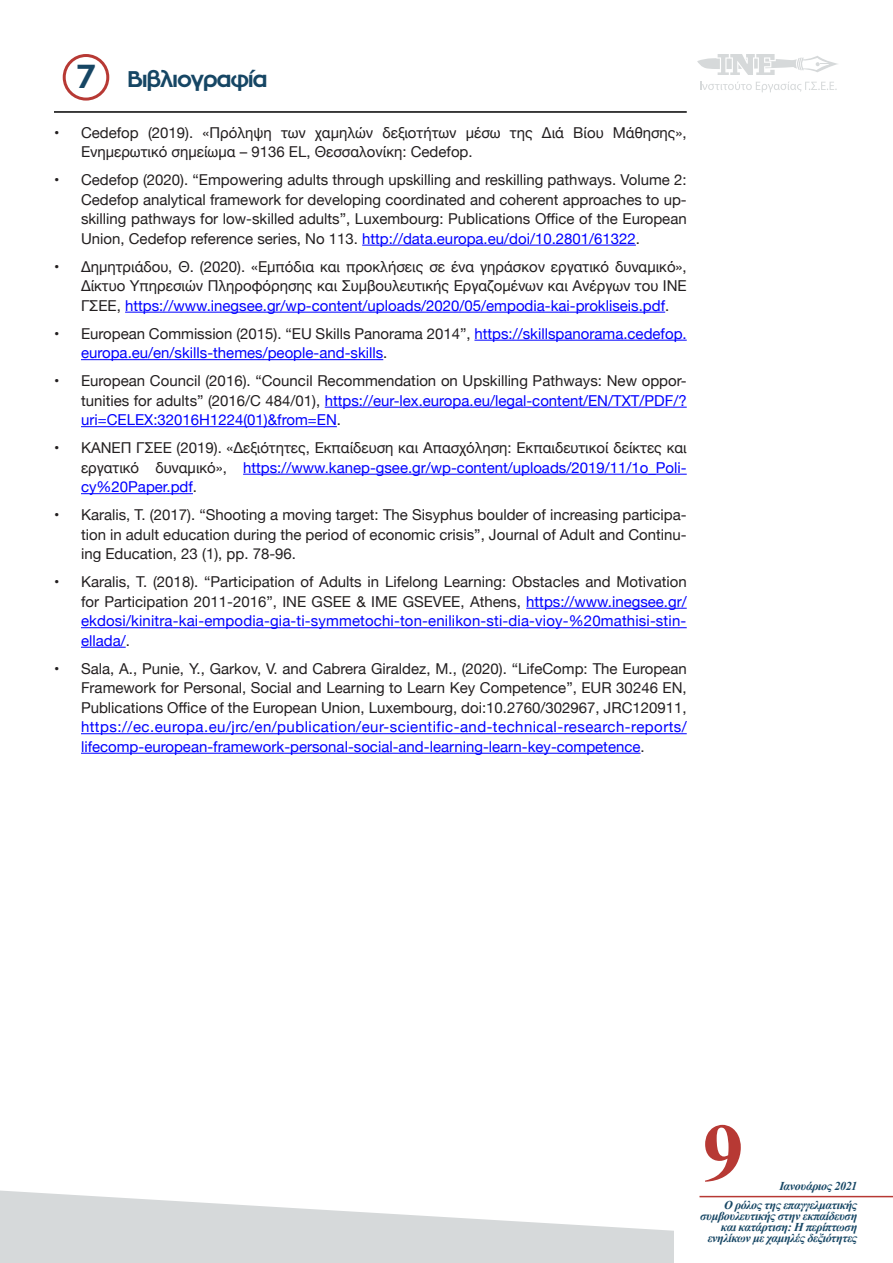
<style>
.page{position:relative;width:893px;height:1263px;background:#fff}
.page>*{position:absolute;margin:0;border:0;box-sizing:border-box;transform-origin:0 0}
.t1{font:700 82.5px "Times New Roman";color:#b73934}
.t2{font:700 33px "Zona Pro";color:#164664}
.t3{font:700 22.5px "Zona Pro";letter-spacing:-.06em;color:#164664}
.t4{font:15px/19.5px "Helvetica Neue";color:#231f20;text-align:justify}
.t5{font:15px/19.5px "Helvetica Neue";color:#00f}
.t6{font:italic 700 12px/11.2px "Times New Roman";letter-spacing:-.03em;color:#164664;text-align:right}
.s1{color:#00f}
.s2{color:#231f20}
</style>
<div class="page">
<hr style="left:699px;top:1196px;width:194px;height:1px;background:#b73934">
<svg style="left:700px;top:82px;width:137px;height:10px"></svg>
<svg style="left:697px;top:54px;width:141px;height:21px"></svg>
<svg style="left:0;top:1190px;width:674px;height:73px;fill:#d6d9da"></svg>
<hr style="left:362px;top:245px;width:274px;height:1px;background:#00f">
<hr style="left:125px;top:312px;width:540px;height:1px;background:#00f">
<hr style="left:474px;top:340px;width:213px;height:1px;background:#00f">
<hr style="left:81px;top:359px;width:302px;height:1px;background:#00f">
<hr style="left:325px;top:407px;width:362px;height:1px;background:#00f">
<hr style="left:81px;top:426px;width:256px;height:1px;background:#00f">
<hr style="left:243px;top:474px;width:444px;height:1px;background:#00f">
<hr style="left:81px;top:493px;width:112px;height:1px;background:#00f">
<hr style="left:526px;top:608px;width:161px;height:1px;background:#00f">
<hr style="left:81px;top:627px;width:606px;height:1px;background:#00f">
<hr style="left:81px;top:647px;width:45px;height:1px;background:#00f">
<hr style="left:81px;top:733px;width:606px;height:1px;background:#00f">
<hr style="left:81px;top:753px;width:559px;height:1px;background:#00f">
<hr style="left:54px;top:111px;width:633px;height:2px;background:#000">
<div style="left:63px;top:54px;width:46px;height:47px;border:3px solid #b73934;border-radius:50%"></div>
<p class="t2" style="left:76px;top:55px;width:21px">7</p>
<p class="t3" style="left:127px;top:64px;width:142px">Βιβλιογραφία</p>
<p class="t4" style="left:81px;top:123px;width:607px;text-indent:-27px">• Cedefop (2019). «Πρόληψη των χαμηλών δεξιοτήτων μέσω της Διά Βίου Μάθησης»,<br>Ενημερωτικό σημείωμα – 9136 EL, Θεσσαλονίκη: Cedefop.</p>
<p class="t4" style="left:81px;top:171px;width:607px;text-indent:-27px">• Cedefop (2020). “Empowering adults through upskilling and reskilling pathways. Volume 2:<br>Cedefop analytical framework for developing coordinated and coherent approaches to up&shy;skilling pathways for low-skilled adults”, Luxembourg: Publications Office of the European Union, Cedefop reference series, No 113. <span class="s1">http://data.europa.eu/doi/10.2801/61322</span>.</p>
<p class="t4" style="left:81px;top:257px;width:607px;text-indent:-27px">• Δημητριάδου, Θ. (2020). «Εμπόδια και προκλήσεις σε ένα γηράσκον εργατικό δυναμικό», Δίκτυο Υπηρεσιών Πληροφόρησης και Συμβουλευτικής Εργαζομένων και Ανέργων του ΙΝΕ ΓΣΕΕ, <span class="s1">https://www.inegsee.gr/wp-content/uploads/2020/05/empodia-kai-prokliseis.pdf</span>.</p>
<p class="t5" style="left:81px;top:324px;width:607px;text-indent:-27px"><span class="s2">• European Commission (2015). “EU Skills Panorama 2014”,</span> https://skillspanorama.cedefop. europa.eu/en/skills-themes/people-and-skills<span class="s2">.</span></p>
<p class="t4" style="left:81px;top:372px;width:607px;text-indent:-27px">• European Council (2016). “Council Recommendation on Upskilling Pathways: New oppor&shy;tunities for adults” (2016/C 484/01), <span class="s1">https://eur-lex.europa.eu/legal-content/EN/TXT/PDF/? uri=CELEX:32016H1224(01)&amp;from=EN</span>.</p>
<p class="t4" style="left:81px;top:439px;width:607px;text-indent:-27px">• ΚΑΝΕΠ ΓΣΕΕ (2019). «Δεξιότητες, Εκπαίδευση και Απασχόληση: Εκπαιδευτικοί δείκτες και εργατικό δυναμικό», <span class="s1">https://www.kanep-gsee.gr/wp-content/uploads/2019/11/1o_Poli&shy;cy%20Paper.pdf</span>.</p>
<p class="t4" style="left:81px;top:506px;width:607px;text-indent:-27px">• Karalis, T. (2017). “Shooting a moving target: The Sisyphus boulder of increasing participa&shy;tion in adult education during the period of economic crisis”, Journal of Adult and Continu&shy;ing Education, 23 (1), pp. 78-96.</p>
<p class="t4" style="left:81px;top:573px;width:607px;text-indent:-27px">• Karalis, T. (2018). “Participation of Adults in Lifelong Learning: Obstacles and Motivation for Participation 2011-2016”, INE GSEE &amp; IME GSEVEE, Athens, <span class="s1">https://www.inegsee.gr/ ekdosi/kinitra-kai-empodia-gia-ti-symmetochi-ton-enilikon-sti-dia-vioy-%20mathisi-stin&shy;ellada/</span>.</p>
<p class="t4" style="left:81px;top:659px;width:607px;text-indent:-27px">• Sala, A., Punie, Y., Garkov, V. and Cabrera Giraldez, M., (2020). “LifeComp: The European Framework for Personal, Social and Learning to Learn Key Competence”, EUR 30246 EN, Publications Office of the European Union, Luxembourg, doi:10.2760/302967, JRC120911, <span class="s1">https://ec.europa.eu/jrc/en/publication/eur-scientific-and-technical-research-reports/ lifecomp-european-framework-personal-social-and-learning-learn-key-competence</span>.</p>
<h1 class="t1" style="left:702px;top:1096px;width:43px">9</h1>
<p class="t6" style="left:724px;top:1176px;width:135px;line-height:18.5px">Ιανουάριος 2021<br>Ο ρόλος της επαγγελματικής</p>
<p class="t6" style="left:700px;top:1210px;width:159px">συμβουλευτικής στην εκπαίδευση και κατάρτιση: Η περίπτωση ενηλίκων με χαμηλές δεξιότητες</p>
</div>
